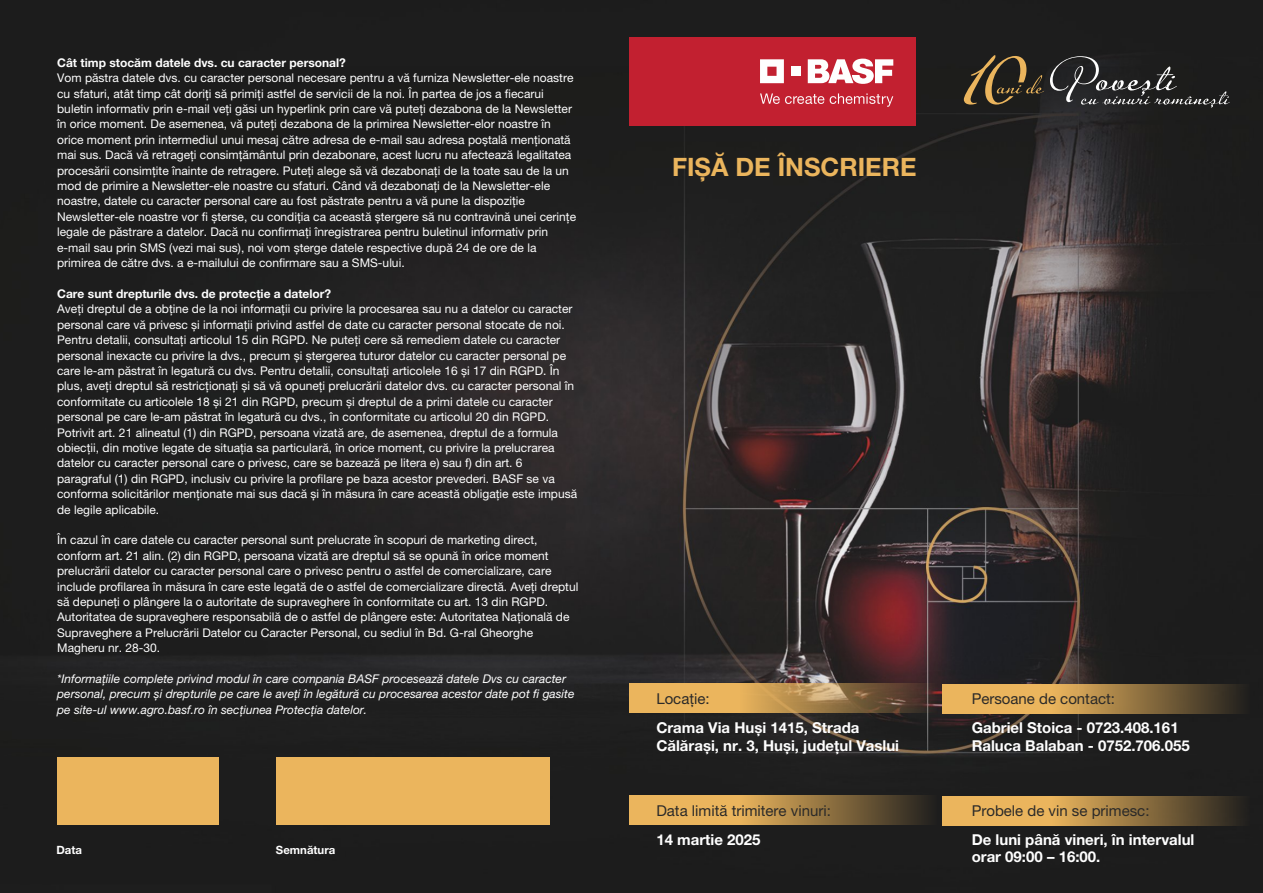
<style>
.page{position:relative;width:1263px;height:893px;background:#fff}
.page>*{position:absolute;margin:0;border:0;box-sizing:border-box;transform-origin:0 0}
.t1{font:700 25.35px "Helvetica Neue LT Pro";color:#ebb55d}
.t2{font:700 15px/17.9px "Helvetica Neue LT Pro";color:#fefefe}
.t3{font:15px "Helvetica Neue LT Pro";color:#2b2a29}
.t4{font:12px/15.5px "Helvetica Neue LT Pro";color:#fefefe}
.t5{font:italic 12px/15.5px "Helvetica Neue LT Pro";color:#fefefe}
.t6{font:700 12px "Helvetica Neue LT Pro";color:#fefefe}
.t7{font:700 11.4px "Helvetica Neue LT Pro";color:#fefefe}
</style>
<div class="page">
<img style="left:0;top:0;width:1263px;height:893px">
<div style="left:629px;top:37px;width:286px;height:89px;background:#c22030"></div>
<svg style="left:760px;top:59px;width:24px;height:24px"></svg>
<div style="left:791px;top:67px;width:9px;height:9px;background:#fefefe"></div>
<svg style="left:808px;top:59px;width:85px;height:25px"></svg>
<svg style="left:760px;top:93px;width:64px;height:11px"></svg>
<svg style="left:830px;top:93px;width:63px;height:14px"></svg>
<svg style="left:629px;top:683px;width:308px;height:30px"></svg>
<svg style="left:942px;top:684px;width:308px;height:30px"></svg>
<div style="left:57px;top:757px;width:162px;height:68px;background:#ebb55d"></div>
<div style="left:276px;top:757px;width:274px;height:68px;background:#ebb55d"></div>
<svg style="left:1050px;top:56px;width:180px;height:52px"></svg>
<svg style="left:964px;top:55px;width:80px;height:50px"></svg>
<svg style="left:629px;top:795px;width:308px;height:30px"></svg>
<svg style="left:942px;top:796px;width:308px;height:29px"></svg>
<p class="t6" style="left:57px;top:58px;width:290px">Cât timp stocăm datele dvs. cu caracter personal?</p>
<p class="t4" style="left:57px;top:72px;width:520px">Vom păstra datele dvs. cu caracter personal necesare pentru a vă furniza Newsletter-ele noastre cu sfaturi, atât timp cât doriți să primiți astfel de servicii de la noi. În partea de jos a fiecarui buletin informativ prin e-mail veți găsi un hyperlink prin care vă puteți dezabona de la Newsletter în orice moment. De asemenea, vă puteți dezabona de la primirea Newsletter-elor noastre în orice moment prin intermediul unui mesaj către adresa de e-mail sau adresa poștală menționată mai sus. Dacă vă retrageți consimțământul prin dezabonare, acest lucru nu afectează legalitatea procesării consimțite înainte de retragere. Puteți alege să vă dezabonați de la toate sau de la un mod de primire a Newsletter-ele noastre cu sfaturi. Când vă dezabonați de la Newsletter-ele noastre, datele cu caracter personal care au fost păstrate pentru a vă pune la dispoziție Newsletter-ele noastre vor fi șterse, cu condiția ca această ștergere să nu contravină unei cerințe legale de păstrare a datelor. Dacă nu confirmați înregistrarea pentru buletinul informativ prin e-mail sau prin SMS (vezi mai sus), noi vom șterge datele respective după 24 de ore de la primirea de către dvs. a e-mailului de confirmare sau a SMS-ului.</p>
<p class="t6" style="left:57px;top:289px;width:275px">Care sunt drepturile dvs. de protecție a datelor?</p>
<p class="t4" style="left:57px;top:303px;width:521px">Aveți dreptul de a obține de la noi informații cu privire la procesarea sau nu a datelor cu caracter personal care vă privesc și informații privind astfel de date cu caracter personal stocate de noi.<br>Pentru detalii, consultați articolul 15 din RGPD. Ne puteți cere să remediem datele cu caracter personal inexacte cu privire la dvs., precum și ștergerea tuturor datelor cu caracter personal pe care le-am păstrat în legatură cu dvs. Pentru detalii, consultați articolele 16 și 17 din RGPD. În plus, aveți dreptul să restricționați și să vă opuneți prelucrării datelor dvs. cu caracter personal în conformitate cu articolele 18 și 21 din RGPD, precum și dreptul de a primi datele cu caracter personal pe care le-am păstrat în legatură cu dvs., în conformitate cu articolul 20 din RGPD.<br>Potrivit art. 21 alineatul (1) din RGPD, persoana vizată are, de asemenea, dreptul de a formula obiecții, din motive legate de situația sa particulară, în orice moment, cu privire la prelucrarea datelor cu caracter personal care o privesc, care se bazează pe litera e) sau f) din art. 6 paragraful (1) din RGPD, inclusiv cu privire la profilare pe baza acestor prevederi. BASF se va conforma solicitărilor menționate mai sus dacă și în măsura în care această obligație este impusă de legile aplicabile.</p>
<p class="t4" style="left:57px;top:534px;width:523px">În cazul în care datele cu caracter personal sunt prelucrate în scopuri de marketing direct, conform art. 21 alin. (2) din RGPD, persoana vizată are dreptul să se opună în orice moment prelucrării datelor cu caracter personal care o privesc pentru o astfel de comercializare, care include profilarea în măsura în care este legată de o astfel de comercializare directă. Aveți dreptul să depuneți o plângere la o autoritate de supraveghere în conformitate cu art. 13 din RGPD.<br>Autoritatea de supraveghere responsabilă de o astfel de plângere este: Autoritatea Națională de Supraveghere a Prelucrării Datelor cu Caracter Personal, cu sediul în Bd. G-ral Gheorghe Magheru nr. 28-30.</p>
<p class="t5" style="left:57px;top:673px;width:519px">*Informațiile complete privind modul în care compania BASF procesează datele Dvs cu caracter personal, precum și drepturile pe care le aveți în legătură cu procesarea acestor date pot fi gasite pe site-ul www.agro.basf.ro în secțiunea Protecția datelor.</p>
<p class="t7" style="left:56px;top:846px;width:27px">Data</p>
<p class="t7" style="left:276px;top:846px;width:61px">Semnătura</p>
<h1 class="t1" style="left:672px;top:158px;width:246px">FIȘĂ DE ÎNSCRIERE</h1>
<p class="t3" style="left:656px;top:694px;width:55px">Locație:</p>
<p class="t2" style="left:656px;top:721px;width:244px">Crama Via Huși 1415, Strada<br>Călărași, nr. 3, Huși, județul Vaslui</p>
<p class="t3" style="left:656px;top:805px;width:176px">Data limită trimitere vinuri:</p>
<p class="t2" style="left:656px;top:832px;width:106px">14 martie 2025</p>
<p class="t3" style="left:972px;top:694px;width:145px">Persoane de contact:</p>
<p class="t2" style="left:972px;top:721px;width:220px">Gabriel Stoica - 0723.408.161<br>Raluca Balaban - 0752.706.055</p>
<p class="t3" style="left:972px;top:805px;width:179px">Probele de vin se primesc:</p>
<p class="t2" style="left:972px;top:832px;width:224px">De luni până vineri, în intervalul orar 09:00 – 16:00.</p>
</div>
